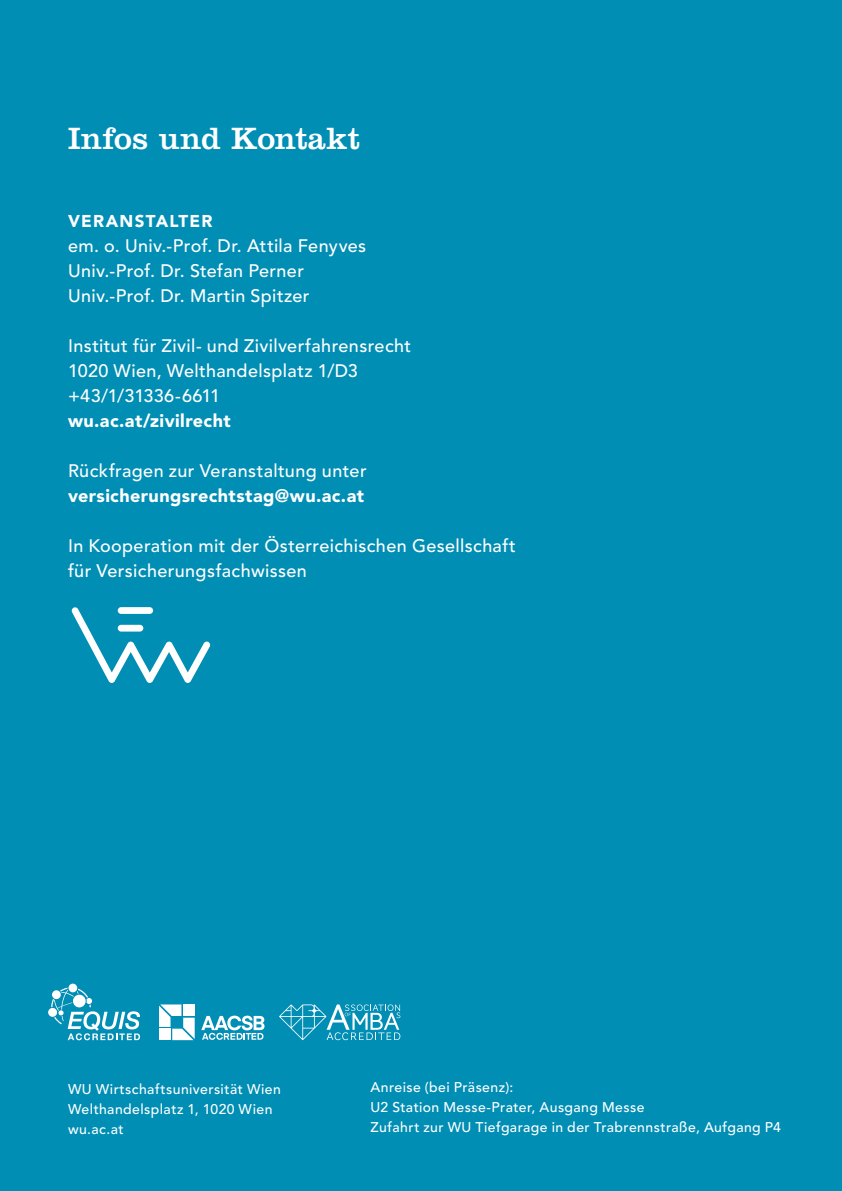
<style>
.page{position:relative;width:842px;height:1191px;background:#008eb5}
.page>*{position:absolute;margin:0;border:0;box-sizing:border-box;transform-origin:0 0}
.t1{font:32px "Clarendon LT Std";color:#fff}
.t2{font:500 18px/25px "Avenir LT Std";letter-spacing:.02em;color:#fff}
.t3{font:900 18px "Avenir LT Std";letter-spacing:.025em;color:#fff}
.t4{font:900 17px "Avenir LT Std";letter-spacing:.07em;color:#fff}
.t5{font:500 14px/20px "Avenir LT Std";letter-spacing:.03em;color:#fff}
.s1{color:#008eb5}
</style>
<div class="page">
<svg style="left:279px;top:1004px;width:121px;height:36px"></svg>
<svg style="left:159px;top:1004px;width:36px;height:36px"></svg>
<div style="left:159px;top:1028px;width:11px;height:12px;background:#fff"></div>
<svg style="left:201px;top:1015px;width:63px;height:24px"></svg>
<div style="left:48px;top:1008px;width:9px;height:8px;background:#fff;border-radius:50%"></div>
<svg style="left:68px;top:983px;width:9px;height:9px"></svg>
<svg style="left:51px;top:987px;width:89px;height:53px"></svg>
<svg style="left:71px;top:607px;width:140px;height:76px"></svg>
<div style="left:118px;top:607px;width:35px;height:7px;background:#fff;border-radius:3px"></div>
<div style="left:118px;top:625px;width:25px;height:6px;background:#fff;border-radius:3px"></div>
<h1 class="t1" style="left:68px;top:119px;width:293px">Infos und Kontakt</h1>
<p class="t4" style="left:68px;top:211px;width:152px">VERANSTALTER<span class="s1">:</span></p>
<p class="t2" style="left:68px;top:234px;width:300px">em. o. Univ.-Prof. Dr. Attila Fenyves<br>Univ.-Prof. Dr. Stefan Perner<br>Univ.-Prof. Dr. Martin Spitzer</p>
<p class="t2" style="left:68px;top:334px;width:345px">Institut für Zivil- und Zivilverfahrensrecht<br>1020 Wien, Welthandelsplatz 1/D3 +43/1/31336-6611</p>
<p class="t3" style="left:68px;top:410px;width:164px">wu.ac.at/zivilrecht</p>
<p class="t2" style="left:68px;top:459px;width:300px">Rückfragen zur Veranstaltung unter</p>
<p class="t3" style="left:68px;top:485px;width:298px">versicherungsrechtstag@wu.ac.at</p>
<p class="t2" style="left:68px;top:534px;width:449px">In Kooperation mit der Österreichischen Gesellschaft für Versicherungsfachwissen</p>
<p class="t5" style="left:68px;top:1079px;width:214px">WU Wirtschaftsuniversität Wien<br>Welthandelsplatz 1, 1020 Wien wu.ac.at</p>
<p class="t5" style="left:370px;top:1077px;width:412px">Anreise (bei Präsenz):<br>U2 Station Messe-Prater, Ausgang Messe<br>Zufahrt zur WU Tiefgarage in der Trabrennstraße, Aufgang P4</p>
</div>
